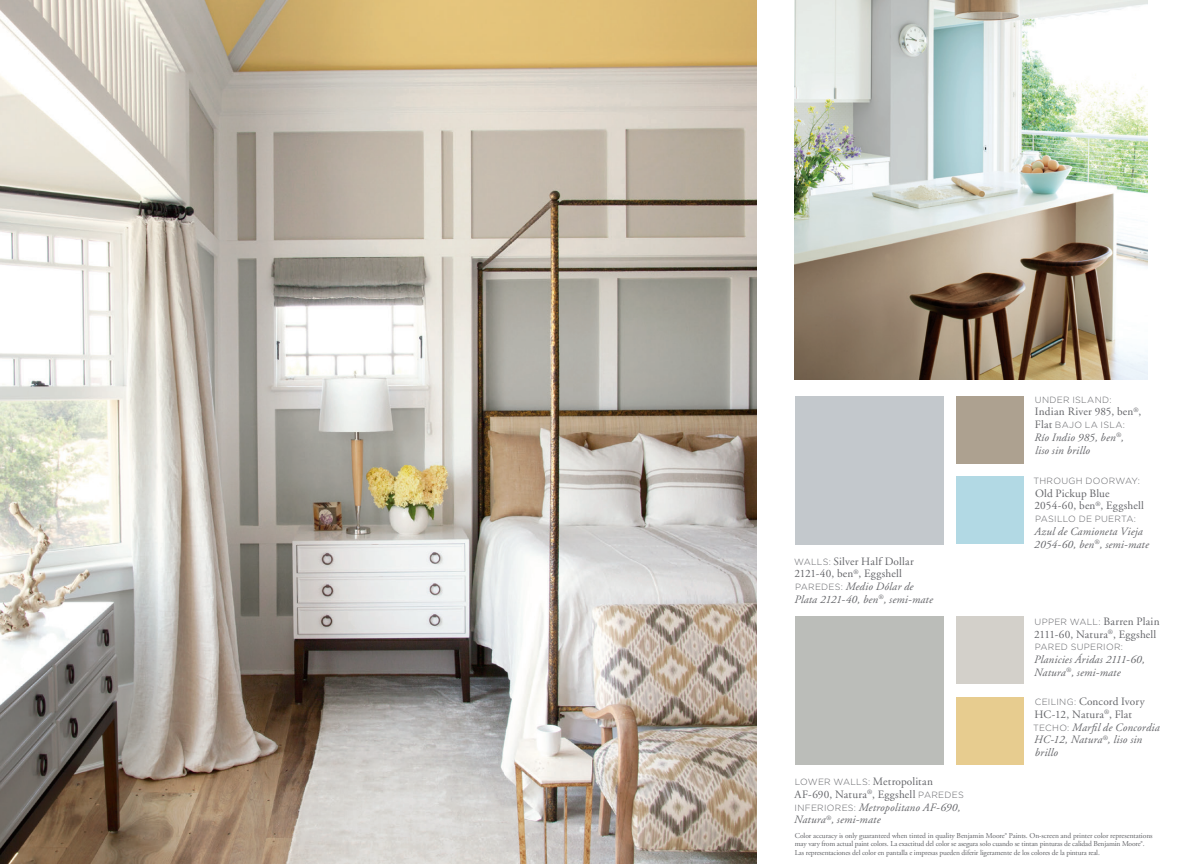
<style>
.page{position:relative;width:1188px;height:864px;background:#fff}
.page>*{position:absolute;margin:0;border:0;box-sizing:border-box;transform-origin:0 0}
.paint_caption_body{font:italic 11.25px/12.8px "Adobe Garamond";letter-spacing:.015em;color:#646569}
.paint_caption_body-2{font:11.25px/12.8px "Adobe Garamond";letter-spacing:.02em;color:#646569}
.paint_caption_body_i{font:italic 11.25px/12.8px "Adobe Garamond";letter-spacing:.015em;color:#646569}
.paint_caption_body-3{font:300 9px "Gotham";letter-spacing:.035em;color:#646569}
.paint_caption_body_i-2{font:300 9px "Gotham";letter-spacing:.03em;color:#646569}
.color_label{font:7.5px/8.2px "Adobe Garamond Pro";letter-spacing:-.02em;color:#646569}
.s1{font-family:"Adobe Garamond";font-weight:400;font-size:11.25px}
.s2{font-family:"Gotham";font-weight:300;font-style:normal;font-size:9px}
.s3{font-style:normal}
.s4{font-family:"Gotham";font-weight:300;font-size:9px}
</style>
<div class="page">
<img style="left:795px;top:0;width:353px;height:379px">
<img style="left:0;top:0;width:757px;height:864px">
<div style="left:795px;top:396px;width:149px;height:148px;background:#c3c8cc"></div>
<div style="left:956px;top:396px;width:68px;height:68px;background:#ada190"></div>
<div style="left:956px;top:476px;width:68px;height:68px;background:#b2d9e4"></div>
<div style="left:795px;top:617px;width:148px;height:148px;background:#bbbdb9"></div>
<div style="left:956px;top:617px;width:68px;height:67px;background:#d3d0ca"></div>
<div style="left:956px;top:697px;width:68px;height:67px;background:#e7cc8f"></div>
<p class="paint_caption_body-3" style="left:1035px;top:394px;width:78px">UNDER ISLAND:</p>
<p class="paint_caption_body-2" style="left:1035px;top:406px;width:108px">Indian River 985, ben<sup>®</sup>,</p>
<p class="paint_caption_body-3" style="left:1035px;top:419px;width:92px"><span class="s1">Flat</span> BAJO LA ISLA:</p>
<p class="paint_caption_body" style="left:1034px;top:431px;width:91px">Río Indio 985, ben<sup>®</sup>, liso sin brillo</p>
<p class="paint_caption_body" style="left:794px;top:555px;width:140px"><span class="s2">WALLS:</span> <span class="s3">Silver Half Dollar<br>2121-40, ben</span><sup>®</sup><span class="s3">, Eggshell<br></span><span class="s2">PAREDES:</span> Medio Dólar de<br>Plata 2121-40, ben<sup>®</sup>, semi-mate</p>
<p class="paint_caption_body" style="left:794px;top:776px;width:171px"><span class="s2">LOWER WALLS:</span> <span class="s3">Metropolitan<br>AF-690, Natura</span><sup>®</sup><span class="s3">, Eggshell</span> <span class="s2">PAREDES<br>INFERIORES:</span> Metropolitano AF-690,<br>Natura<sup>®</sup>, semi-mate</p>
<p class="paint_caption_body-3" style="left:1033px;top:475px;width:108px">THROUGH DOORWAY:</p>
<p class="paint_caption_body-2" style="left:1034px;top:487px;width:111px">Old Pickup Blue<br>2054-60, ben<sup>®</sup>, Eggshell</p>
<p class="paint_caption_body-3" style="left:1035px;top:513px;width:103px">PASILLO DE PUERTA:</p>
<p class="paint_caption_body" style="left:1034px;top:525px;width:116px">Azul de Camioneta Vieja<br>2054-60, ben<sup>®</sup>, semi-mate</p>
<p class="paint_caption_body-2" style="left:1034px;top:615px;width:127px"><span class="s4">UPPER WALL:</span> Barren Plain<br>2111-60, Natura<sup>®</sup>, Eggshell</p>
<p class="paint_caption_body_i-2" style="left:1035px;top:641px;width:90px">PARED SUPERIOR:</p>
<p class="paint_caption_body_i" style="left:1034px;top:653px;width:112px">Planicies Áridas 2111-60,<br>Natura<sup>®</sup>, semi-mate</p>
<p class="paint_caption_body" style="left:1033px;top:695px;width:128px"><span class="s2">CEILING:</span> <span class="s3">Concord Ivory<br>HC-12, Natura</span><sup>®</sup><span class="s3">, Flat<br></span><span class="s2">TECHO:</span> Marfil de Concordia<br>HC-12, Natura<sup>®</sup>, liso sin brillo</p>
<p class="color_label" style="left:795px;top:832px;width:359px">Color accuracy is only guaranteed when tinted in quality Benjamin Moore® Paints. On-screen and printer color representations may vary from actual paint colors. La exactitud del color se asegura solo cuando se tintan pinturas de calidad Benjamin Moore®.<br>Las representaciones del color en pantalla e impresas pueden diferir ligeramente de los colores de la pintura real.</p>
</div>
